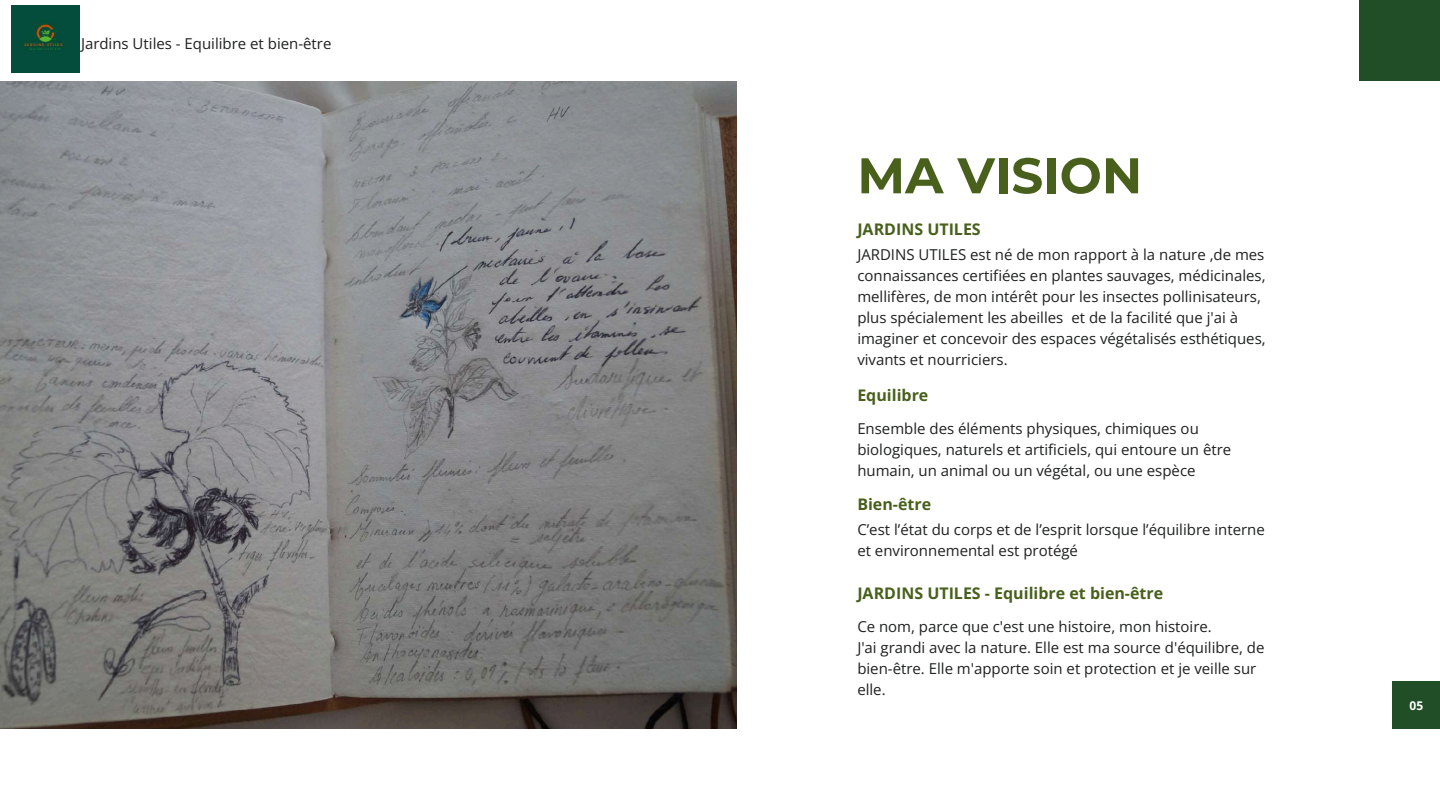
<style>
.page{position:relative;width:1440px;height:810px;background:#fff}
.page>*{position:absolute;margin:0;border:0;box-sizing:border-box;transform-origin:0 0}
.t1{font:700 50px "Montserrat";color:#48601c}
.t2{font:700 16px "Open Sans";color:#48601c}
.t3{font:15px/21px "Open Sans";color:#1f2020}
.t4{font:700 12px "Open Sans";color:#fff}
</style>
<div class="page">
<div style="left:1393px;top:682px;width:47px;height:47px;background:#214e26"></div>
<div style="left:1359px;top:0;width:81px;height:81px;background:#214e26"></div>
<img style="left:0;top:81px;width:736px;height:648px">
<img style="left:12px;top:5px;width:67px;height:68px">
<p class="t3" style="left:81px;top:33px;width:252px">Jardins Utiles - Equilibre et bien-être</p>
<h1 class="t1" style="left:857px;top:145px;width:286px">MA VISION</h1>
<p class="t2" style="left:857px;top:218px;width:125px">JARDINS UTILES</p>
<p class="t3" style="left:857px;top:244px;width:410px">JARDINS UTILES est né de mon rapport à la nature ,de mes connaissances certifiées en plantes sauvages, médicinales, mellifères, de mon intérêt pour les insectes pollinisateurs, plus spécialement les abeilles et de la facilité que j'ai à imaginer et concevoir des espaces végétalisés esthétiques, vivants et nourriciers.</p>
<p class="t2" style="left:857px;top:384px;width:73px">Equilibre</p>
<p class="t3" style="left:857px;top:418px;width:375px">Ensemble des éléments physiques, chimiques ou biologiques, naturels et artificiels, qui entoure un être humain, un animal ou un végétal, ou une espèce</p>
<p class="t2" style="left:857px;top:493px;width:75px">Bien-être</p>
<p class="t3" style="left:857px;top:518px;width:409px">C’est l’état du corps et de l’esprit lorsque l’équilibre interne et environnemental est protégé</p>
<p class="t2" style="left:857px;top:582px;width:307px">JARDINS UTILES - Equilibre et bien-être</p>
<p class="t3" style="left:857px;top:616px;width:409px">Ce nom, parce que c'est une histoire, mon histoire.<br>J'ai grandi avec la nature. Elle est ma source d'équilibre, de bien-être. Elle m'apporte soin et protection et je veille sur elle.</p>
<p class="t4" style="left:1410px;top:697px;width:15px">05</p>
</div>
